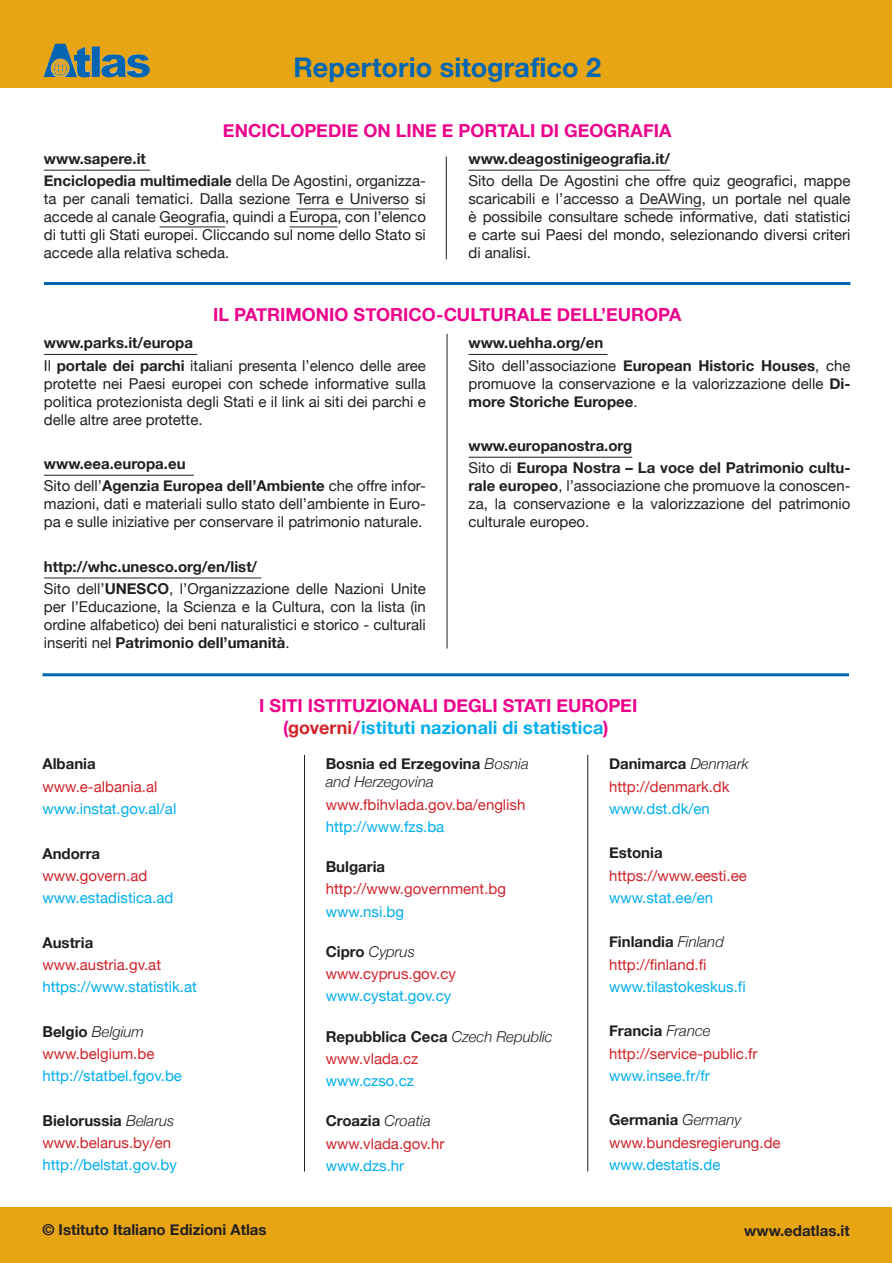
<style>
.page{position:relative;width:893px;height:1263px;background:#fff}
.page>*{position:absolute;margin:0;border:0;box-sizing:border-box;transform-origin:0 0}
.t1{font:700 27px "Helvetica Neue";letter-spacing:.005em;color:#0166b3}
.t2{font:700 18px/21.6px "Helvetica Neue";color:#ed028c;text-align:center}
.t3{font:15px/18px "Helvetica Neue";color:#231f20;text-align:justify}
.t4{font:700 15px/22.2px "Helvetica Neue";color:#231f20}
.t5{font:15px/22.2px "Helvetica Neue";color:#d1232a}
.t6{font:15px "Helvetica Neue";color:#00aeef}
.t7{font:italic 300 15px/18px "Helvetica Neue";color:#231f20}
.s1{font-weight:400}
.s2{font-weight:700}
.s3{font-weight:700;color:#231f20}
.s4{font-weight:300;font-style:italic;color:#231f20}
.s5{color:#d1232a}
.s6{color:#00aeef}
.s7{font-weight:700;font-style:normal}
.s8{font-weight:300;font-style:italic}
.s9{font-weight:400;color:#d1232a}
</style>
<div class="page">
<div style="left:1px;top:1208px;width:891px;height:55px;background:#e7a413"></div>
<div style="left:1px;top:0;width:891px;height:88px;background:#e7a413"></div>
<img style="left:43px;top:44px;width:16px;height:33px">
<hr style="left:44px;top:170px;width:106px;height:1px;background:#231f20">
<hr style="left:296px;top:209px;width:113px;height:1px;background:#231f20">
<hr style="left:160px;top:227px;width:65px;height:1px;background:#231f20">
<hr style="left:290px;top:227px;width:47px;height:1px;background:#231f20">
<hr style="left:468px;top:170px;width:202px;height:1px;background:#231f20">
<hr style="left:640px;top:209px;width:62px;height:1px;background:#231f20">
<hr style="left:44px;top:354px;width:153px;height:1px;background:#231f20">
<hr style="left:44px;top:475px;width:150px;height:1px;background:#231f20">
<hr style="left:44px;top:578px;width:217px;height:1px;background:#231f20">
<hr style="left:468px;top:354px;width:139px;height:1px;background:#231f20">
<hr style="left:468px;top:457px;width:164px;height:1px;background:#231f20">
<hr style="left:446px;top:156px;width:1px;height:103px;background:#231f20">
<hr style="left:44px;top:282px;width:806px;height:3px;background:#0166b3">
<hr style="left:42px;top:673px;width:807px;height:3px;background:#0166b3">
<hr style="left:304px;top:755px;width:1px;height:416px;background:#231f20">
<hr style="left:587px;top:755px;width:1px;height:416px;background:#231f20">
<hr style="left:447px;top:334px;width:1px;height:314px;background:#231f20">
<h1 class="t1" style="left:293px;top:46px;width:309px">Repertorio sitografico 2</h1>
<p class="t2" style="left:223px;top:120px;width:450px">ENCICLOPEDIE ON LINE E PORTALI DI GEOGRAFIA</p>
<p class="t4" style="left:44px;top:148px;width:383px">www.sapere.it<br>Enciclopedia multimediale <span class="s1">della De Agostini, organizza-</span></p>
<p class="t3" style="left:44px;top:191px;width:384px">ta per canali tematici. Dalla sezione Terra e Universo si accede al canale Geografia, quindi a Europa, con l’elenco di tutti gli Stati europei. Cliccando sul nome dello Stato si accede alla relativa scheda.</p>
<p class="t4" style="left:468px;top:148px;width:203px">www.deagostinigeografia.it/</p>
<p class="t3" style="left:468px;top:173px;width:383px">Sito della De Agostini che offre quiz geografici, mappe scaricabili e l’accesso a DeAWing, un portale nel quale è possibile consultare schede informative, dati statistici e carte sui Paesi del mondo, selezionando diversi criteri di analisi.</p>
<p class="t2" style="left:213px;top:304px;width:470px">IL PATRIMONIO STORICO-CULTURALE DELL’EUROPA</p>
<p class="t4" style="left:44px;top:332px;width:383px">www.parks.it/europa<br><span class="s1">Il</span> portale dei parchi <span class="s1">italiani presenta l’elenco delle aree</span></p>
<p class="t3" style="left:44px;top:375px;width:384px">protette nei Paesi europei con schede informative sulla politica protezionista degli Stati e il link ai siti dei parchi e delle altre aree protette.</p>
<p class="t4" style="left:44px;top:453px;width:383px">www.eea.europa.eu<br><span class="s1">Sito dell’</span>Agenzia Europea dell’Ambiente <span class="s1">che offre infor-</span></p>
<p class="t3" style="left:44px;top:496px;width:384px">mazioni, dati e materiali sullo stato dell’ambiente in Euro&shy;pa e sulle iniziative per conservare il patrimonio naturale.</p>
<p class="t3" style="left:44px;top:556px;width:384px;line-height:22.2px"><span class="s2">http://whc.unesco.org/en/list/<br></span>Sito dell’<span class="s2">UNESCO</span>, l’Organizzazione delle Nazioni Unite</p>
<p class="t3" style="left:44px;top:599px;width:383px">per l’Educazione, la Scienza e la Cultura, con la lista (in ordine alfabetico) dei beni naturalistici e storico - culturali inseriti nel <span class="s2">Patrimonio dell’umanità</span>.</p>
<p class="t4" style="left:468px;top:332px;width:384px">www.uehha.org/en<br><span class="s1">Sito dell’associazione</span> European Historic Houses<span class="s1">, che</span></p>
<p class="t3" style="left:468px;top:375px;width:383px">promuove la conservazione e la valorizzazione delle <span class="s2">Di&shy;more Storiche Europee</span>.</p>
<p class="t4" style="left:468px;top:435px;width:384px">www.europanostra.org<br><span class="s1">Sito di</span> Europa Nostra – La voce del Patrimonio cultu-</p>
<p class="t3" style="left:468px;top:478px;width:384px"><span class="s2">rale europeo</span>, l’associazione che promuove la conoscen&shy;za, la conservazione e la valorizzazione del patrimonio culturale europeo.</p>
<p class="t4" style="left:42px;top:753px;width:55px">Albania</p>
<p class="t5" style="left:42px;top:776px;width:116px">www.e-albania.al</p>
<p class="t6" style="left:42px;top:798px;width:135px">www.instat.gov.al/al</p>
<p class="t4" style="left:42px;top:842px;width:59px">Andorra</p>
<p class="t5" style="left:42px;top:865px;width:106px">www.govern.ad</p>
<p class="t6" style="left:42px;top:887px;width:132px">www.estadistica.ad</p>
<p class="t4" style="left:42px;top:931px;width:52px">Austria</p>
<p class="t5" style="left:42px;top:954px;width:120px">www.austria.gv.at</p>
<p class="t6" style="left:42px;top:976px;width:156px">https://www.statistik.at</p>
<p class="t5" style="left:42px;top:1021px;width:113px"><span class="s3">Belgio</span> <span class="s4">Belgium </span>www.belgium.be</p>
<p class="t6" style="left:42px;top:1065px;width:141px">http://statbel.fgov.be</p>
<p class="t5" style="left:42px;top:1110px;width:133px"><span class="s3">Bielorussia</span> <span class="s4">Belarus </span>www.belarus.by/en</p>
<p class="t6" style="left:42px;top:1154px;width:136px">http://belstat.gov.by</p>
<p class="t2" style="left:259px;top:695px;width:380px">I SITI ISTITUZIONALI DEGLI STATI EUROPEI (<span class="s5">governi</span>/<span class="s6">istituti nazionali di statistica</span>)</p>
<p class="t7" style="left:326px;top:754px;width:205px"><span class="s7">Bosnia ed Erzegovina</span> Bosnia and Herzegovina</p>
<p class="t5" style="left:326px;top:794px;width:201px">www.fbihvlada.gov.ba/english</p>
<p class="t6" style="left:326px;top:816px;width:120px">http://www.fzs.ba</p>
<p class="t4" style="left:326px;top:856px;width:61px">Bulgaria</p>
<p class="t5" style="left:326px;top:879px;width:182px">http://www.government.bg</p>
<p class="t6" style="left:326px;top:900px;width:80px">www.nsi.bg</p>
<p class="t5" style="left:326px;top:941px;width:132px"><span class="s3">Cipro</span> <span class="s4">Cyprus </span>www.cyprus.gov.cy</p>
<p class="t6" style="left:326px;top:985px;width:127px">www.cystat.gov.cy</p>
<p class="t4" style="left:326px;top:1025px;width:228px">Repubblica Ceca <span class="s8">Czech Republic </span><span class="s9">www.vlada.cz</span></p>
<p class="t6" style="left:326px;top:1070px;width:90px">www.czso.cz</p>
<p class="t5" style="left:326px;top:1111px;width:120px"><span class="s3">Croazia</span> <span class="s4">Croatia </span>www.vlada.gov.hr</p>
<p class="t6" style="left:326px;top:1155px;width:80px">www.dzs.hr</p>
<p class="t5" style="left:609px;top:754px;width:141px"><span class="s3">Danimarca</span> <span class="s4">Denmark </span>http://denmark.dk</p>
<p class="t6" style="left:609px;top:798px;width:102px">www.dst.dk/en</p>
<p class="t4" style="left:609px;top:842px;width:55px">Estonia</p>
<p class="t5" style="left:609px;top:865px;width:139px">https://www.eesti.ee</p>
<p class="t6" style="left:609px;top:887px;width:106px">www.stat.ee/en</p>
<p class="t5" style="left:609px;top:932px;width:116px"><span class="s3">Finlandia</span> <span class="s4">Finland </span>http://finland.fi</p>
<p class="t6" style="left:609px;top:976px;width:138px">www.tilastokeskus.fi</p>
<p class="t5" style="left:609px;top:1021px;width:150px"><span class="s3">Francia</span> <span class="s4">France </span>http://service-public.fr</p>
<p class="t6" style="left:609px;top:1065px;width:102px">www.insee.fr/fr</p>
<p class="t5" style="left:609px;top:1110px;width:173px"><span class="s3">Germania</span> <span class="s4">Germany </span>www.bundesregierung.de</p>
<p class="t6" style="left:609px;top:1154px;width:113px">www.destatis.de</p>
<p class="t4" style="left:42px;top:1218px;width:226px">© Istituto Italiano Edizioni Atlas</p>
<p class="t4" style="left:744px;top:1220px;width:107px">www.edatlas.it</p>
</div>
